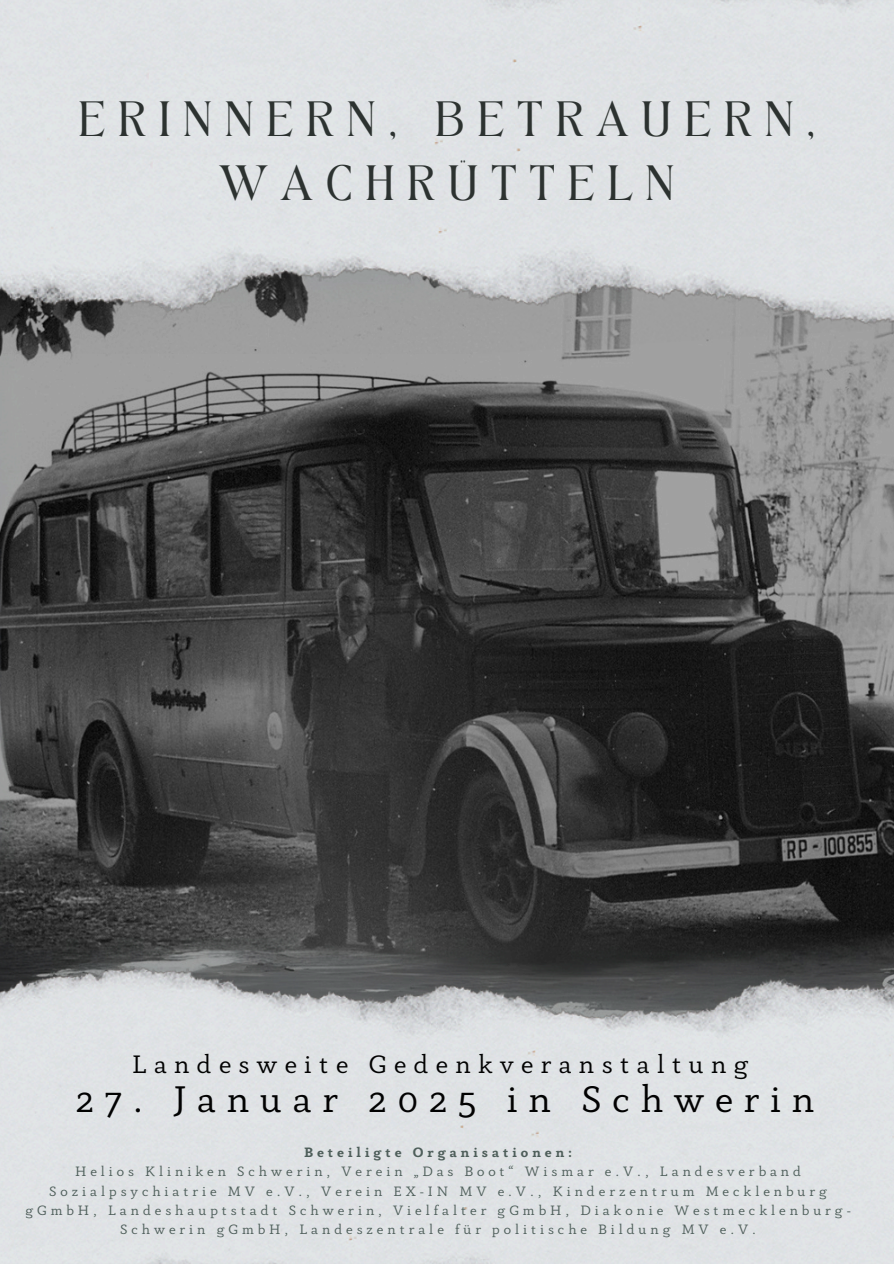
<style>
.page{position:relative;width:894px;height:1264px;background:#fff}
.page>*{position:absolute;margin:0;border:0;box-sizing:border-box;transform-origin:0 0}
.t1{font:38.25px "Anaphora";letter-spacing:.28em;color:#020202}
.t2{font:34.65px/64.2px "TAN Angleton";letter-spacing:.325em;color:#2c3230;text-align:center}
.t3{font:26.1px "Anaphora";letter-spacing:.28em;color:#020202}
.t4{font:14.1px/19.2px "Anaphora";letter-spacing:.28em;color:#4e5e5a;text-align:center}
.t5{font:700 14.1px "Anaphora";letter-spacing:.28em;color:#4e5e5a}
</style>
<div class="page">
<img style="left:0;top:354px;width:893px;height:585px">
<img style="left:0;top:0;width:893px;height:354px">
<img style="left:0;top:939px;width:893px;height:324px">
<p class="t2" style="left:78px;top:92px;width:739px">ERINNERN, BETRAUERN,<br>WACHRÜTTELN</p>
<h1 class="t3" style="left:132px;top:1053px;width:617px">Landesweite Gedenkveranstaltung</h1>
<h1 class="t1" style="left:76px;top:1084px;width:740px">27. Januar 2025 in Schwerin</h1>
<p class="t5" style="left:304px;top:1146px;width:270px">Beteiligte Organisationen:</p>
<p class="t4" style="left:25px;top:1163px;width:826px">Helios Kliniken Schwerin, Verein „Das Boot“ Wismar e.V., Landesverband Sozialpsychiatrie MV e.V., Verein EX-IN MV e.V., Kinderzentrum Mecklenburg gGmbH, Landeshauptstadt Schwerin, Vielfalter gGmbH, Diakonie Westmecklenburg-Schwerin gGmbH, Landeszentrale für politische Bildung MV e.V.</p>
</div>
